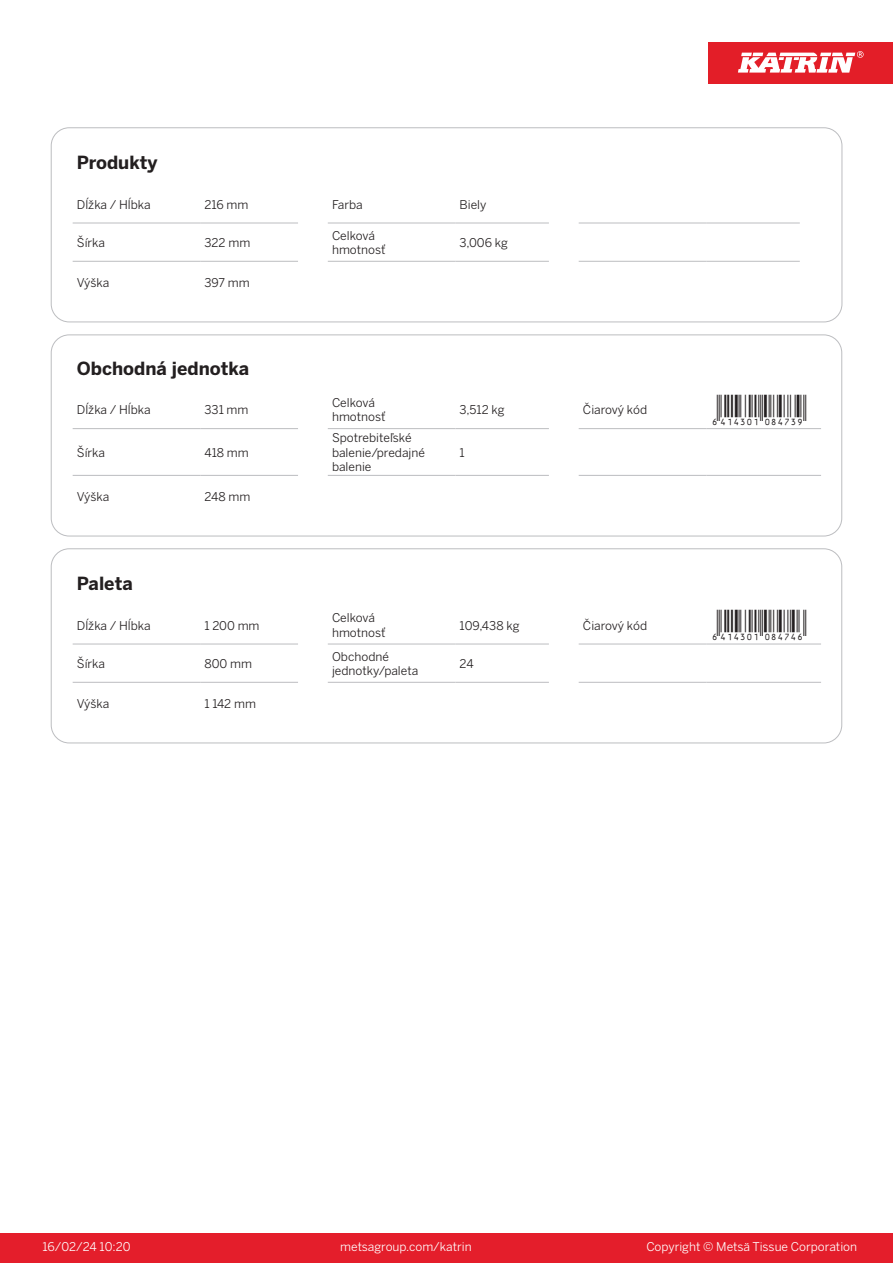
<style>
.page{position:relative;width:893px;height:1263px;background:#fff}
.page>*{position:absolute;margin:0;border:0;box-sizing:border-box;transform-origin:0 0}
.T_EAN{font:30px "Viisas EAN Matala";color:#231f20}
.T_TableHeader{font:700 18px "Benton Sans";color:#231f20}
.T_TableBody{font:12px/14.4px "Benton Sans";color:#231f20}
.t1{font:12px "Benton Sans";color:#fff}
</style>
<div class="page">
<div style="left:0;top:1233px;width:893px;height:30px;background:#e41e2b"></div>
<div style="left:708px;top:43px;width:185px;height:41px;background:#e31e28"></div>
<svg style="left:738px;top:51px;width:126px;height:22px"></svg>
<hr style="left:73px;top:223px;width:127px;height:1px;background:#bcbdc0">
<hr style="left:200px;top:223px;width:98px;height:1px;background:#bcbdc0">
<hr style="left:328px;top:223px;width:127px;height:1px;background:#bcbdc0">
<hr style="left:455px;top:223px;width:94px;height:1px;background:#bcbdc0">
<hr style="left:579px;top:223px;width:127px;height:1px;background:#bcbdc0">
<hr style="left:706px;top:223px;width:94px;height:1px;background:#bcbdc0">
<hr style="left:73px;top:261px;width:127px;height:1px;background:#bcbdc0">
<hr style="left:200px;top:261px;width:98px;height:1px;background:#bcbdc0">
<hr style="left:328px;top:261px;width:127px;height:1px;background:#bcbdc0">
<hr style="left:455px;top:261px;width:94px;height:1px;background:#bcbdc0">
<hr style="left:579px;top:261px;width:127px;height:1px;background:#bcbdc0">
<hr style="left:706px;top:261px;width:94px;height:1px;background:#bcbdc0">
<div style="left:51px;top:128px;width:791px;height:194px;border:1px solid #bcbdc0;border-radius:18px"></div>
<hr style="left:73px;top:428px;width:127px;height:1px;background:#bcbdc0">
<hr style="left:200px;top:428px;width:98px;height:1px;background:#bcbdc0">
<hr style="left:328px;top:428px;width:127px;height:1px;background:#bcbdc0">
<hr style="left:455px;top:428px;width:94px;height:1px;background:#bcbdc0">
<hr style="left:579px;top:428px;width:127px;height:1px;background:#bcbdc0">
<hr style="left:706px;top:428px;width:115px;height:1px;background:#bcbdc0">
<hr style="left:73px;top:475px;width:127px;height:1px;background:#bcbdc0">
<hr style="left:200px;top:475px;width:98px;height:1px;background:#bcbdc0">
<hr style="left:328px;top:475px;width:127px;height:1px;background:#bcbdc0">
<hr style="left:455px;top:475px;width:94px;height:1px;background:#bcbdc0">
<hr style="left:579px;top:475px;width:127px;height:1px;background:#bcbdc0">
<hr style="left:706px;top:475px;width:115px;height:1px;background:#bcbdc0">
<div style="left:51px;top:335px;width:791px;height:201px;border:1px solid #bcbdc0;border-radius:18px"></div>
<hr style="left:73px;top:644px;width:127px;height:1px;background:#bcbdc0">
<hr style="left:200px;top:644px;width:98px;height:1px;background:#bcbdc0">
<hr style="left:328px;top:644px;width:127px;height:1px;background:#bcbdc0">
<hr style="left:455px;top:644px;width:94px;height:1px;background:#bcbdc0">
<hr style="left:579px;top:644px;width:127px;height:1px;background:#bcbdc0">
<hr style="left:706px;top:644px;width:115px;height:1px;background:#bcbdc0">
<hr style="left:73px;top:682px;width:127px;height:1px;background:#bcbdc0">
<hr style="left:200px;top:682px;width:98px;height:1px;background:#bcbdc0">
<hr style="left:328px;top:682px;width:127px;height:1px;background:#bcbdc0">
<hr style="left:455px;top:682px;width:94px;height:1px;background:#bcbdc0">
<hr style="left:579px;top:682px;width:127px;height:1px;background:#bcbdc0">
<hr style="left:706px;top:682px;width:115px;height:1px;background:#bcbdc0">
<div style="left:51px;top:549px;width:791px;height:194px;border:1px solid #bcbdc0;border-radius:18px"></div>
<p class="T_TableHeader" style="left:77px;top:151px;width:82px">Produkty</p>
<p class="T_TableBody" style="left:77px;top:197px;width:75px">Dĺžka / Hĺbka</p>
<p class="T_TableBody" style="left:204px;top:197px;width:46px">216 mm</p>
<p class="T_TableBody" style="left:332px;top:197px;width:32px">Farba</p>
<p class="T_TableBody" style="left:460px;top:197px;width:28px">Biely</p>
<p class="T_TableBody" style="left:77px;top:235px;width:30px">Šírka</p>
<p class="T_TableBody" style="left:204px;top:235px;width:47px">322 mm</p>
<p class="T_TableBody" style="left:332px;top:228px;width:44px">Celková</p>
<p class="T_TableBody" style="left:332px;top:242px;width:55px">hmotnosť</p>
<p class="T_TableBody" style="left:460px;top:235px;width:50px">3,006 kg</p>
<p class="T_TableBody" style="left:77px;top:276px;width:34px">Výška</p>
<p class="T_TableBody" style="left:204px;top:276px;width:47px">397 mm</p>
<p class="T_TableHeader" style="left:77px;top:357px;width:174px">Obchodná jednotka</p>
<p class="T_TableBody" style="left:77px;top:403px;width:75px">Dĺžka / Hĺbka</p>
<p class="T_TableBody" style="left:204px;top:403px;width:45px">331 mm</p>
<p class="T_TableBody" style="left:77px;top:445px;width:30px">Šírka</p>
<p class="T_TableBody" style="left:204px;top:445px;width:46px">418 mm</p>
<p class="T_TableBody" style="left:77px;top:490px;width:34px">Výška</p>
<p class="T_TableBody" style="left:204px;top:490px;width:47px">248 mm</p>
<p class="T_TableHeader" style="left:77px;top:572px;width:57px">Paleta</p>
<p class="T_TableBody" style="left:77px;top:618px;width:75px">Dĺžka / Hĺbka</p>
<p class="T_TableBody" style="left:204px;top:618px;width:57px">1 200 mm</p>
<p class="T_TableBody" style="left:77px;top:656px;width:30px">Šírka</p>
<p class="T_TableBody" style="left:204px;top:656px;width:49px">800 mm</p>
<p class="T_TableBody" style="left:77px;top:697px;width:34px">Výška</p>
<p class="T_TableBody" style="left:204px;top:697px;width:53px">1 142 mm</p>
<p class="T_TableBody" style="left:332px;top:395px;width:44px">Celková</p>
<p class="T_TableBody" style="left:332px;top:410px;width:55px">hmotnosť</p>
<p class="T_TableBody" style="left:332px;top:431px;width:94px">Spotrebiteľské balenie/predajné balenie</p>
<p class="T_TableBody" style="left:460px;top:403px;width:47px">3,512 kg</p>
<p class="T_TableBody" style="left:583px;top:403px;width:66px">Čiarový kód</p>
<p class="T_EAN" style="left:710px;top:394px;width:97px">*6414301084739*</p>
<p class="T_TableBody" style="left:460px;top:445px;width:7px">1</p>
<p class="T_TableBody" style="left:332px;top:611px;width:44px">Celková</p>
<p class="T_TableBody" style="left:332px;top:625px;width:55px">hmotnosť</p>
<p class="T_TableBody" style="left:332px;top:649px;width:58px">Obchodné</p>
<p class="T_TableBody" style="left:332px;top:663px;width:88px">jednotky/paleta</p>
<p class="T_TableBody" style="left:460px;top:618px;width:61px">109,438 kg</p>
<p class="T_TableBody" style="left:583px;top:618px;width:66px">Čiarový kód</p>
<p class="T_EAN" style="left:710px;top:609px;width:97px">*6414301084746*</p>
<p class="T_TableBody" style="left:460px;top:656px;width:16px">24</p>
<p class="t1" style="left:43px;top:1239px;width:90px">16/02/24 10:20</p>
<p class="t1" style="left:340px;top:1239px;width:133px">metsagroup.com/katrin</p>
<p class="t1" style="left:646px;top:1239px;width:212px">Copyright © Metsä Tissue Corporation</p>
</div>
